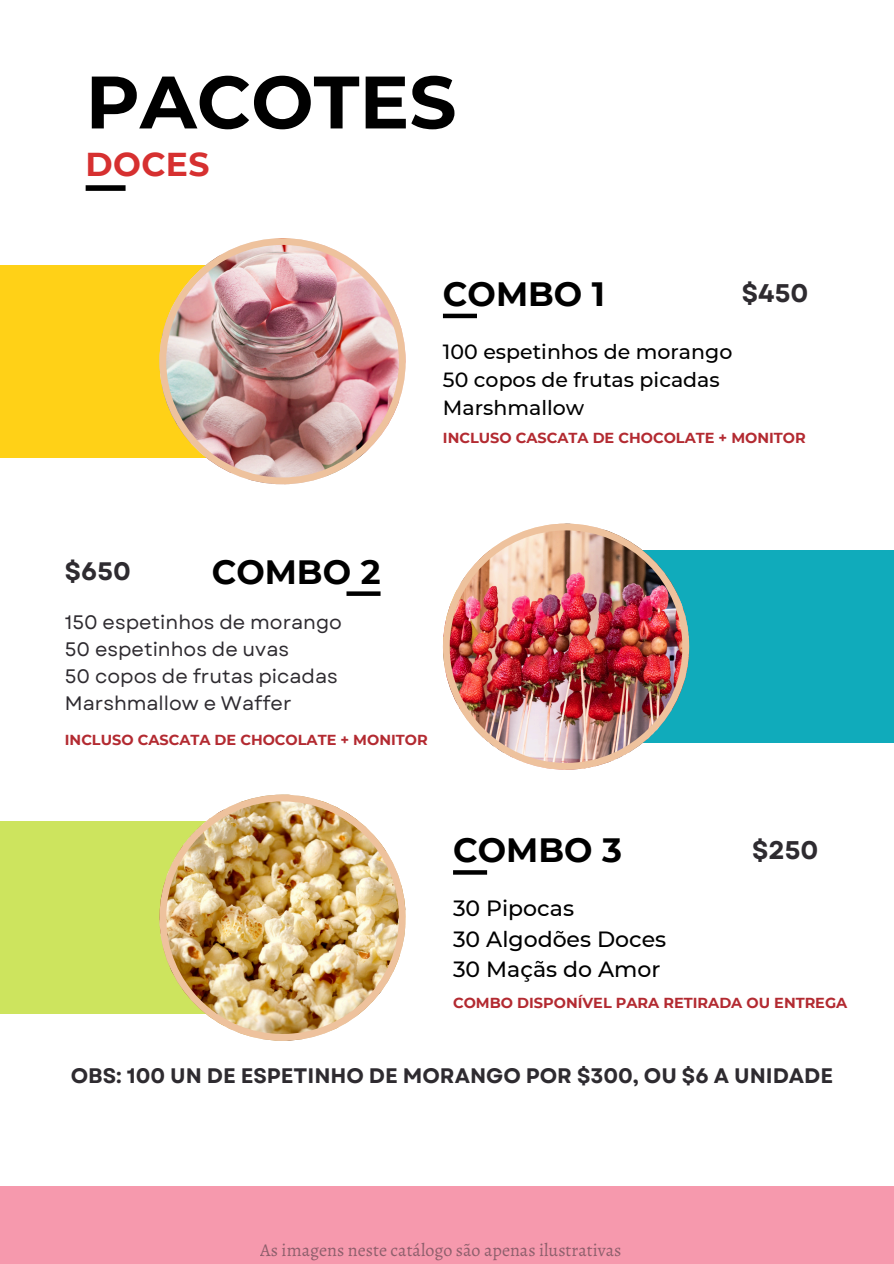
<style>
.page{position:relative;width:894px;height:1264px;background:#fff}
.page>*{position:absolute;margin:0;border:0;box-sizing:border-box;transform-origin:0 0}
.t1{font:700 74.1px "Montserrat";color:#000}
.t2{font:700 33.6px "Montserrat";color:#000}
.t3{font:700 33px "Montserrat";letter-spacing:.01em;color:#d63030}
.t4{font:700 25.5px "Garet";color:#2e2b30}
.t5{font:700 25.35px "Garet";color:#2e2b30}
.t6{font:500 22.05px/30.3px "Montserrat";color:#000}
.t7{font:700 21px "Garet";color:#2e2b30}
.t8{font:500 20.55px/28.2px "Montserrat";color:#000}
.t9{font:19.5px/27px "Garet";color:#2e2b30}
.t10{font:18px "Alegreya";color:#2c292f}
.t11{font:700 14.55px "Montserrat";color:#b32a31}
</style>
<div class="page">
<div style="left:86px;top:185px;width:39px;height:6px;background:#000"></div>
<div style="left:0;top:265px;width:309px;height:192px;background:#ffd117"></div>
<img style="left:159px;top:238px;width:246px;height:246px">
<div style="left:570px;top:550px;width:323px;height:193px;background:#10abbb"></div>
<img style="left:443px;top:523px;width:246px;height:246px">
<div style="left:346px;top:591px;width:34px;height:5px;background:#000"></div>
<hr style="left:443px;top:314px;width:34px;height:4px;background:#000">
<div style="left:0;top:1186px;width:893px;height:77px;background:#f699ad"></div>
<div style="left:0;top:821px;width:309px;height:193px;background:#cde45e"></div>
<img style="left:159px;top:794px;width:246px;height:246px">
<svg style="left:453px;top:870px;width:34px;height:4px"></svg>
<h3 class="t1" style="left:86px;top:57px;width:372px">PACOTES</h3>
<h2 class="t3" style="left:86px;top:144px;width:125px">DOCES</h2>
<p class="t2" style="left:443px;top:273px;width:164px">COMBO 1</p>
<p class="t4" style="left:741px;top:275px;width:68px">$450</p>
<h5 class="t8" style="left:443px;top:337px;width:291px">100 espetinhos de morango<br>50 copos de frutas picadas<br>Marshmallow</h5>
<h5 class="t11" style="left:443px;top:429px;width:364px">INCLUSO CASCATA DE CHOCOLATE + MONITOR</h5>
<h2 class="t5" style="left:65px;top:553px;width:67px">$650</h2>
<p class="t2" style="left:212px;top:551px;width:170px">COMBO 2</p>
<h3 class="t9" style="left:65px;top:608px;width:278px">150 espetinhos de morango<br>50 espetinhos de uvas<br>50 copos de frutas picadas<br>Marshmallow e Waffer</h3>
<h4 class="t11" style="left:65px;top:730px;width:364px">INCLUSO CASCATA DE CHOCOLATE + MONITOR</h4>
<h3 class="t2" style="left:453px;top:829px;width:170px">COMBO 3</h3>
<h2 class="t4" style="left:751px;top:831px;width:68px">$250</h2>
<p class="t6" style="left:453px;top:893px;width:215px">30 Pipocas<br>30 Algodões Doces<br>30 Maçãs do Amor</p>
<p class="t11" style="left:453px;top:994px;width:395px">COMBO DISPONÍVEL PARA RETIRADA OU ENTREGA</p>
<h6 class="t7" style="left:71px;top:1060px;width:763px">OBS: 100 UN DE ESPETINHO DE MORANGO POR $300, OU $6 A UNIDADE</h6>
<p class="t10" style="left:260px;top:1237px;width:362px">As imagens neste catálogo são apenas ilustrativas</p>
</div>
